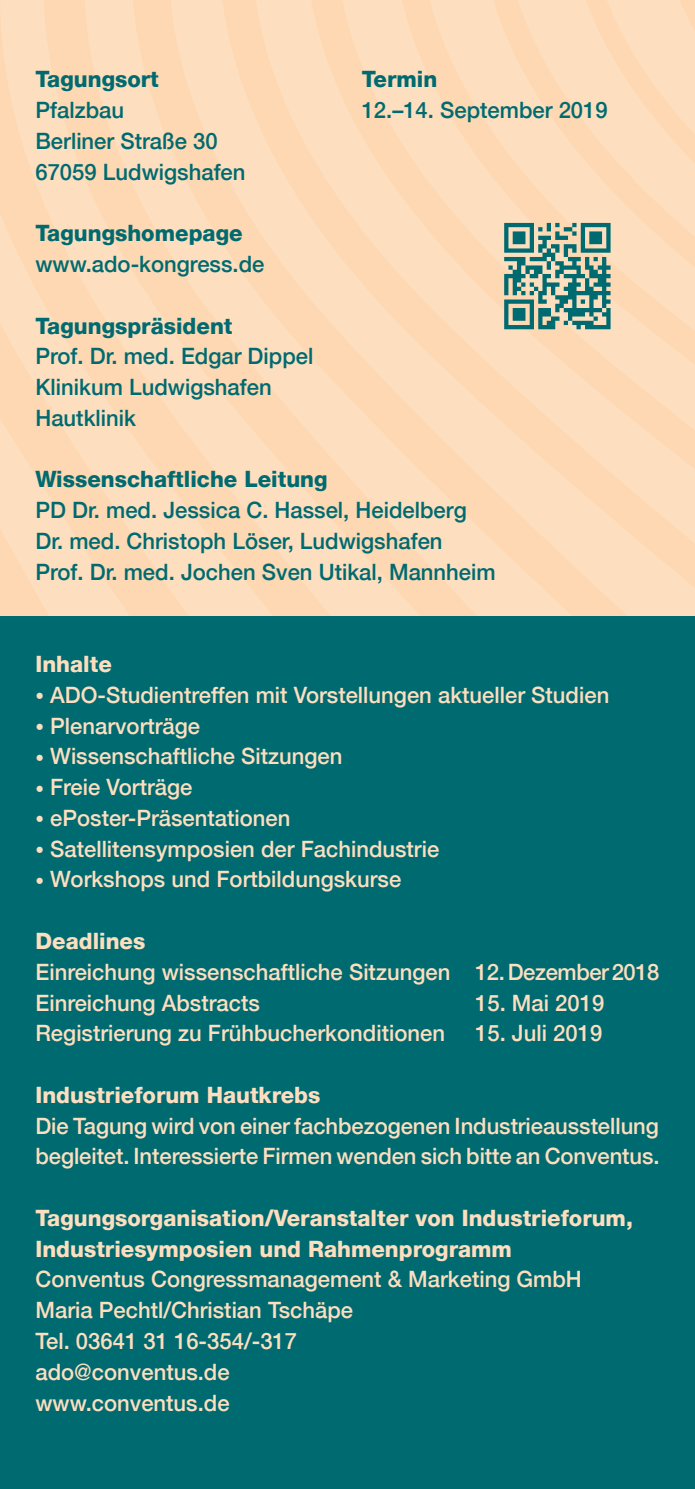
<style>
.page{position:relative;width:695px;height:1489px;background:#fff}
.page>*{position:absolute;margin:0;border:0;box-sizing:border-box;transform-origin:0 0}
.t1{font:500 22.5px/30.8px "Helvetica Neue LT";color:#fddebe}
.t2{font:500 22.5px/30.8px "Helvetica Neue LT";color:#006a71}
.t3{font:800 22.5px/30.8px "Helvetica Neue LT";color:#fddebe}
.t4{font:800 22.5px "Helvetica Neue LT";color:#006a71}
.s1{font-size:17.5px}
</style>
<div class="page">
<svg style="left:0;top:0;width:29px;height:617px;background:#fcdab8"></svg>
<svg style="left:29px;top:0;width:77px;height:617px;background:#fcdbb8"></svg>
<svg style="left:106px;top:0;width:95px;height:617px;background:#fcdbb8"></svg>
<svg style="left:201px;top:0;width:73px;height:617px;background:#fcdbb8"></svg>
<svg style="left:274px;top:0;width:420px;height:617px;background:#fbdbb8"></svg>
<svg style="left:364px;top:0;width:330px;height:556px;background:#fddbb9"></svg>
<svg style="left:454px;top:0;width:240px;height:478px;background:#fcdbb9"></svg>
<svg style="left:527px;top:0;width:167px;height:400px;background:#fcdbba"></svg>
<svg style="left:619px;top:0;width:75px;height:323px;background:#fddcba"></svg>
<div style="left:0;top:617px;width:694px;height:871px;background:#006a71"></div>
<svg style="left:504px;top:223px;width:106px;height:106px;background:#779f93"></svg>
<p class="t4" style="left:35px;top:66px;width:125px">Tagungsort</p>
<p class="t4" style="left:361px;top:66px;width:77px">Termin</p>
<p class="t2" style="left:35px;top:95px;width:90px">Pfalzbau</p>
<p class="t2" style="left:361px;top:95px;width:247px">12.–14. September 2019</p>
<p class="t2" style="left:35px;top:125px;width:211px">Berliner Straße 30<br>67059 Ludwigshafen</p>
<p class="t4" style="left:35px;top:220px;width:209px">Tagungshomepage</p>
<p class="t2" style="left:35px;top:248px;width:230px">www.ado-kongress.de</p>
<p class="t4" style="left:35px;top:312px;width:198px">Tagungspräsident</p>
<p class="t2" style="left:35px;top:341px;width:279px">Prof. Dr. med. Edgar Dippel<br>Klinikum Ludwigshafen<br>Hautklinik</p>
<p class="t4" style="left:35px;top:466px;width:294px">Wissenschaftliche Leitung</p>
<p class="t2" style="left:35px;top:494px;width:461px">PD Dr. med. Jessica C. Hassel, Heidelberg<br>Dr. med. Christoph Löser, Ludwigshafen<br>Prof. Dr. med. Jochen Sven Utikal, Mannheim</p>
<p class="t3" style="left:35px;top:648px;width:78px">Inhalte</p>
<p class="t1" style="left:35px;top:679px;width:575px"><span class="s1">•</span> ADO-Studientreffen mit Vorstellungen aktueller Studien</p>
<p class="t1" style="left:35px;top:710px;width:166px"><span class="s1">•</span> Plenarvorträge</p>
<p class="t1" style="left:35px;top:740px;width:308px"><span class="s1">•</span> Wissenschaftliche Sitzungen</p>
<p class="t1" style="left:35px;top:771px;width:158px"><span class="s1">•</span> Freie Vorträge</p>
<p class="t1" style="left:35px;top:802px;width:256px"><span class="s1">•</span> ePoster-Präsentationen</p>
<p class="t1" style="left:35px;top:833px;width:405px"><span class="s1">•</span> Satellitensymposien der Fachindustrie</p>
<p class="t1" style="left:35px;top:863px;width:367px"><span class="s1">•</span> Workshops und Fortbildungskurse</p>
<p class="t3" style="left:35px;top:925px;width:111px">Deadlines</p>
<p class="t1" style="left:35px;top:956px;width:625px">Einreichung wissenschaftliche Sitzungen 12. Dezember 2018<br>Einreichung Abstracts</p>
<p class="t1" style="left:475px;top:986px;width:131px">15. Mai 2019</p>
<p class="t1" style="left:35px;top:1017px;width:411px">Registrierung zu Frühbucherkonditionen</p>
<p class="t1" style="left:475px;top:1017px;width:129px">15. Juli 2019</p>
<p class="t3" style="left:35px;top:1079px;width:286px">Industrieforum Hautkrebs</p>
<p class="t1" style="left:35px;top:1109px;width:625px">Die Tagung wird von einer fachbezogenen Industrieausstellung begleitet. Interessierte Firmen wenden sich bitte an Conventus.</p>
<p class="t3" style="left:35px;top:1202px;width:599px">Tagungsorganisation/Veranstalter von Industrieforum,<br>Industriesymposien und Rahmenprogramm</p>
<p class="t1" style="left:35px;top:1263px;width:548px">Conventus Congressmanagement &amp; Marketing GmbH<br>Maria Pechtl/Christian Tschäpe<br>Tel. 03641 31 16-354/-317<br>ado@conventus.de<br>www.conventus.de</p>
</div>
